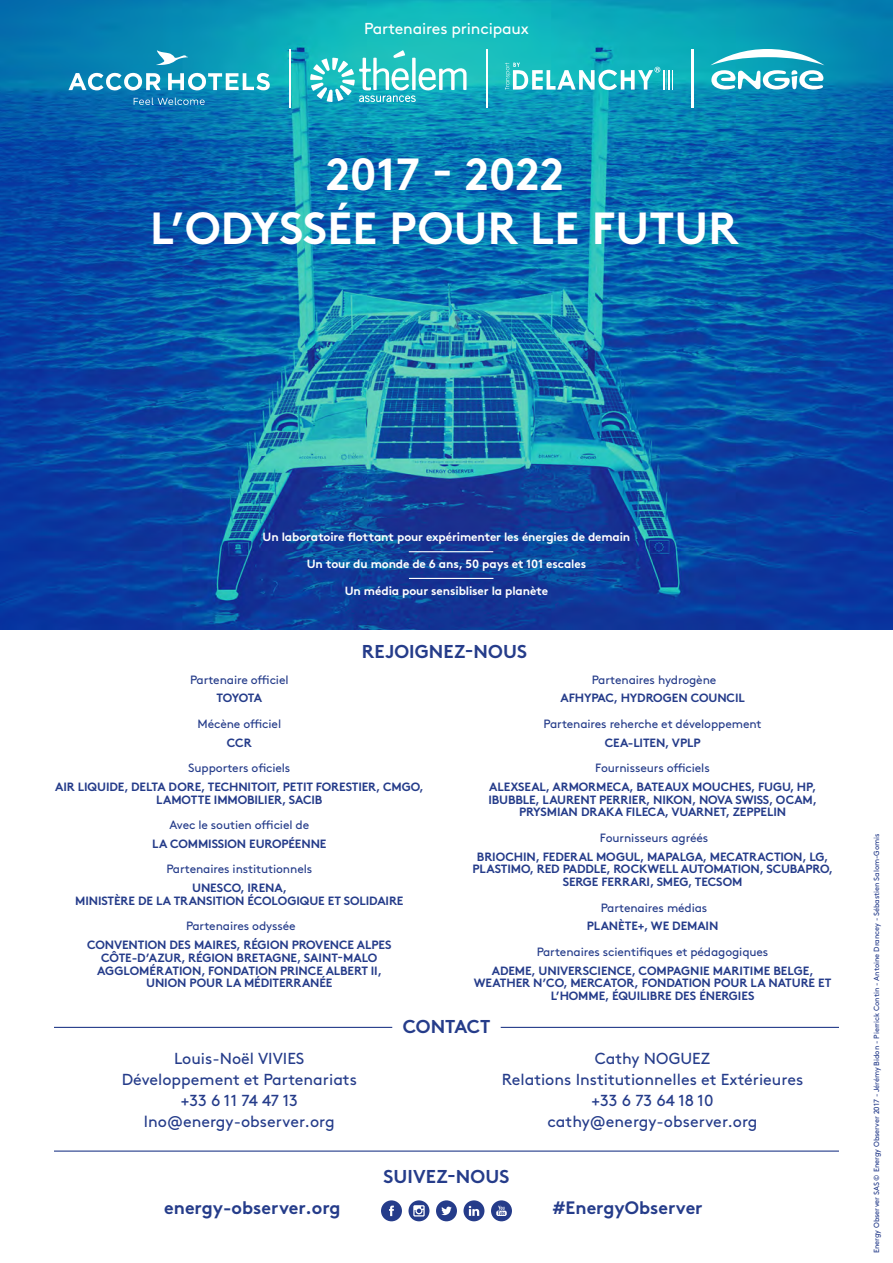
<style>
.page{position:relative;width:893px;height:1263px;background:#fff}
.page>*{position:absolute;margin:0;border:0;box-sizing:border-box;transform-origin:0 0}
.t1{font:700 45px "Brown";letter-spacing:.005em;color:#fff}
.t2{font:700 18.6px "Brown";letter-spacing:.005em;color:#253c8a}
.t3{font:700 18.6px "Brown Std";letter-spacing:-.005em;color:#253c8a}
.t4{font:700 18px "Brown Std";color:#253c8a}
.t5{font:15.9px "Brown";color:#253c8a}
.Style_de_paragraphe{font:15.9px "Brown";letter-spacing:-.01em;color:#fff}
.Style_de_paragraphe-2{font:700 12px/12.8px "Brown Std";letter-spacing:-.01em;color:#253c8a;text-align:center}
.Style_de_paragraphe-3{font:12px "Brown Std";letter-spacing:-.01em;color:#253c8a}
.Style_de_paragraphe-4{font:700 11.85px "Brown";letter-spacing:-.01em;color:#fff}
.Style_de_paragraphe-5{font:7.5px "Brown";letter-spacing:-.01em;color:#253c8a}
</style>
<div class="page">
<img style="left:0;top:0;width:893px;height:629px">
<hr style="left:409px;top:551px;width:84px;height:1px;background:#fff">
<hr style="left:409px;top:578px;width:84px;height:1px;background:#fff">
<hr style="left:54px;top:1150px;width:785px;height:2px;background:#253c8a">
<hr style="left:54px;top:1027px;width:338px;height:1px;background:#253c8a">
<svg style="left:381px;top:1200px;width:21px;height:21px"></svg>
<svg style="left:436px;top:1200px;width:21px;height:21px"></svg>
<svg style="left:463px;top:1200px;width:21px;height:21px"></svg>
<svg style="left:491px;top:1200px;width:21px;height:21px"></svg>
<svg style="left:408px;top:1200px;width:21px;height:21px"></svg>
<hr style="left:501px;top:1027px;width:338px;height:1px;background:#253c8a">
<hr style="left:289px;top:49px;width:1px;height:59px;background:#fff">
<hr style="left:486px;top:49px;width:1px;height:59px;background:#fff">
<hr style="left:692px;top:49px;width:1px;height:59px;background:#fff">
<svg style="left:310px;top:50px;width:157px;height:53px"></svg>
<svg style="left:156px;top:50px;width:32px;height:15px"></svg>
<svg style="left:69px;top:73px;width:92px;height:18px"></svg>
<svg style="left:168px;top:73px;width:102px;height:18px"></svg>
<svg style="left:134px;top:98px;width:71px;height:7px"></svg>
<svg style="left:505px;top:63px;width:168px;height:27px"></svg>
<svg style="left:710px;top:49px;width:114px;height:42px"></svg>
<p class="Style_de_paragraphe" style="left:364px;top:17px;width:166px">Partenaires principaux</p>
<p class="t1" style="left:326px;top:137px;width:240px">2017 - 2022</p>
<p class="t1" style="left:150px;top:191px;width:590px">L’ODYSSÉE POUR LE FUTUR</p>
<p class="Style_de_paragraphe-4" style="left:263px;top:527px;width:369px">Un laboratoire flottant pour expérimenter les énergies de demain</p>
<p class="Style_de_paragraphe-4" style="left:307px;top:554px;width:281px">Un tour du monde de 6 ans, 50 pays et 101 escales</p>
<p class="Style_de_paragraphe-4" style="left:345px;top:581px;width:205px">Un média pour sensibliser la planète</p>
<p class="t2" style="left:362px;top:636px;width:167px">REJOIGNEZ-NOUS</p>
<p class="Style_de_paragraphe-3" style="left:190px;top:672px;width:100px">Partenaire officiel</p>
<p class="Style_de_paragraphe-2" style="left:217px;top:692px;width:47px">TOYOTA</p>
<p class="Style_de_paragraphe-3" style="left:197px;top:717px;width:85px">Mécène officiel</p>
<p class="Style_de_paragraphe-2" style="left:227px;top:736px;width:26px">CCR</p>
<p class="Style_de_paragraphe-3" style="left:188px;top:761px;width:104px">Supporters oficiels</p>
<p class="Style_de_paragraphe-2" style="left:55px;top:780px;width:370px">AIR LIQUIDE, DELTA DORE, TECHNITOIT, PETIT FORESTIER, CMGO,<br>LAMOTTE IMMOBILIER, SACIB</p>
<p class="Style_de_paragraphe-3" style="left:169px;top:818px;width:141px">Avec le soutien officiel de</p>
<p class="Style_de_paragraphe-2" style="left:152px;top:837px;width:176px">LA COMMISSION EUROPÉENNE</p>
<p class="Style_de_paragraphe-3" style="left:166px;top:862px;width:147px">Partenaires institutionnels</p>
<p class="Style_de_paragraphe-2" style="left:192px;top:881px;width:97px">UNESCO, IRENA,</p>
<p class="Style_de_paragraphe-2" style="left:75px;top:894px;width:330px">MINISTÈRE DE LA TRANSITION ÉCOLOGIQUE ET SOLIDAIRE</p>
<p class="Style_de_paragraphe-3" style="left:186px;top:919px;width:111px">Partenaires odyssée</p>
<p class="Style_de_paragraphe-2" style="left:87px;top:938px;width:306px">CONVENTION DES MAIRES, RÉGION PROVENCE ALPES<br>CÔTE-D’AZUR, RÉGION BRETAGNE, SAINT-MALO<br>AGGLOMÉRATION, FONDATION PRINCE ALBERT II,</p>
<p class="Style_de_paragraphe-2" style="left:146px;top:977px;width:188px">UNION POUR LA MÉDITERRANÉE</p>
<p class="Style_de_paragraphe-3" style="left:592px;top:672px;width:126px">Partenaires hydrogène</p>
<p class="Style_de_paragraphe-2" style="left:560px;top:692px;width:186px">AFHYPAC, HYDROGEN COUNCIL</p>
<p class="Style_de_paragraphe-3" style="left:543px;top:717px;width:220px">Partenaires reherche et développement</p>
<p class="Style_de_paragraphe-2" style="left:605px;top:736px;width:97px">CEA-LITEN, VPLP</p>
<p class="Style_de_paragraphe-3" style="left:595px;top:761px;width:116px">Fournisseurs officiels</p>
<p class="Style_de_paragraphe-2" style="left:488px;top:780px;width:330px">ALEXSEAL, ARMORMECA, BATEAUX MOUCHES, FUGU, HP,<br>IBUBBLE, LAURENT PERRIER, NIKON, NOVA SWISS, OCAM,<br>PRYSMIAN DRAKA FILECA, VUARNET, ZEPPELIN</p>
<p class="Style_de_paragraphe-3" style="left:600px;top:831px;width:110px">Fournisseurs agréés</p>
<p class="Style_de_paragraphe-2" style="left:472px;top:850px;width:362px">BRIOCHIN, FEDERAL MOGUL, MAPALGA, MECATRACTION, LG,<br>PLASTIMO, RED PADDLE, ROCKWELL AUTOMATION, SCUBAPRO,<br>SERGE FERRARI, SMEG, TECSOM</p>
<p class="Style_de_paragraphe-3" style="left:601px;top:900px;width:108px">Partenaires médias</p>
<p class="Style_de_paragraphe-2" style="left:587px;top:920px;width:133px">PLANÈTE+, WE DEMAIN</p>
<p class="Style_de_paragraphe-3" style="left:537px;top:945px;width:233px">Partenaires scientifiques et pédagogiques</p>
<p class="Style_de_paragraphe-2" style="left:474px;top:964px;width:359px">ADEME, UNIVERSCIENCE, COMPAGNIE MARITIME BELGE,<br>WEATHER N’CO, MERCATOR, FONDATION POUR LA NATURE ET<br>L’HOMME, ÉQUILIBRE DES ÉNERGIES</p>
<p class="t5" style="left:174px;top:1046px;width:132px">Louis-Noël VIVIES</p>
<p class="t5" style="left:122px;top:1067px;width:237px">Développement et Partenariats</p>
<p class="t5" style="left:181px;top:1088px;width:118px">+33 6 11 74 47 13</p>
<p class="t5" style="left:144px;top:1110px;width:192px">lno@energy-observer.org</p>
<p class="t3" style="left:403px;top:1015px;width:89px">CONTACT</p>
<p class="t5" style="left:595px;top:1046px;width:117px">Cathy NOGUEZ</p>
<p class="t5" style="left:502px;top:1067px;width:303px">Relations Institutionnelles et Extérieures</p>
<p class="t5" style="left:592px;top:1088px;width:123px">+33 6 73 64 18 10</p>
<p class="t5" style="left:547px;top:1110px;width:212px">cathy@energy-observer.org</p>
<p class="t2" style="left:384px;top:1161px;width:127px">SUIVEZ-NOUS</p>
<p class="t4" style="left:164px;top:1197px;width:178px">energy-observer.org</p>
<p class="t4" style="left:552px;top:1197px;width:152px">#EnergyObserver</p>
<p class="Style_de_paragraphe-5" style="left:871px;top:1253px;width:421px;rotate:-90deg">Energy Observer SAS © Energy Observer 2017 - Jérémy Bidon - Pierrick Contin - Antoine Drancey - Sébastien Salom-Gomis</p>
</div>
